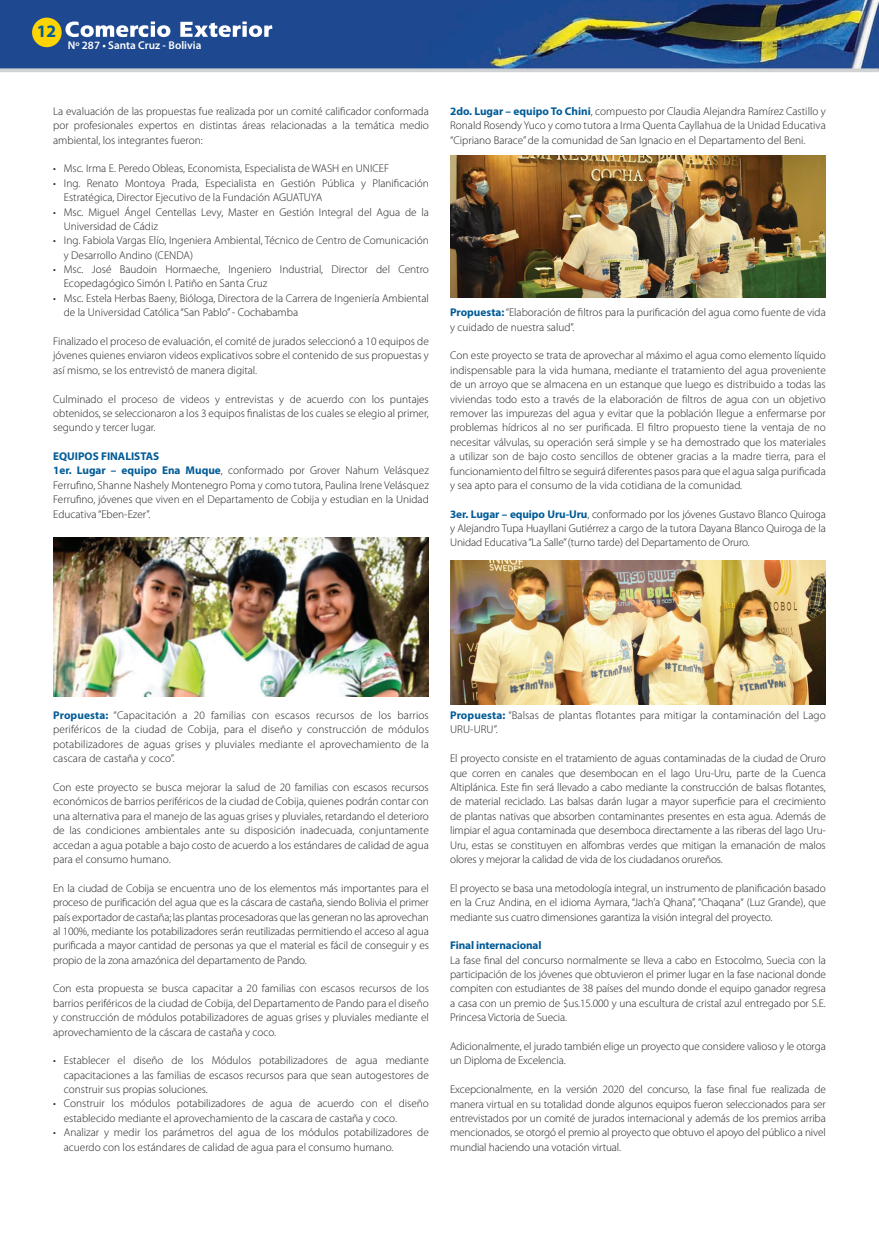
<style>
.page{position:relative;width:879px;height:1234px;background:#fff}
.page>*{position:absolute;margin:0;border:0;box-sizing:border-box;transform-origin:0 0}
.t1{font:700 17.5px "Myriad Pro";color:#005b97}
.t2{font:300 11.25px/14.4px "Myriad Pro";color:#231f20;text-align:justify}
.t3{font:700 11.25px "Myriad Pro";letter-spacing:-.01em;color:#005b97}
.t4{font:600 11.25px "Myriad Pro";color:#fff}
.s1{font-weight:700;color:#005b97}
</style>
<div class="page">
<img style="left:0;top:0;width:879px;height:68px">
<svg style="left:0;top:68px;width:879px;height:4px;background:#bec4cd"></svg>
<svg style="left:65px;top:22px;width:207px;height:15px"></svg>
<div style="left:32px;top:18px;width:30px;height:29px;background:#fed503;border-radius:50%"></div>
<img style="left:450px;top:156px;width:376px;height:141px">
<img style="left:450px;top:560px;width:376px;height:144px">
<img style="left:53px;top:537px;width:376px;height:159px">
<h1 class="t1" style="left:37px;top:20px;width:21px">12</h1>
<p class="t4" style="left:68px;top:38px;width:135px">Nº 287 • Santa Cruz - Bolivia</p>
<p class="t2" style="left:53px;top:104px;width:377px">La evaluación de las propuestas fue realizada por un comité calificador conformada por profesionales expertos en distintas áreas relacionadas a la temática medio ambiental, los integrantes fueron:</p>
<p class="t2" style="left:53px;top:161px;width:337px">• Msc. Irma E. Peredo Obleas, Economista, Especialista de WASH en UNICEF</p>
<p class="t2" style="left:64px;top:176px;width:366px;text-indent:-11px">• Ing. Renato Montoya Prada, Especialista en Gestión Pública y Planificación<br>Estratégica, Director Ejecutivo de la Fundación AGUATUYA</p>
<p class="t2" style="left:64px;top:205px;width:367px;text-indent:-11px">• Msc. Miguel Ángel Centellas Levy, Master en Gestión Integral del Agua de la<br>Universidad de Cádiz</p>
<p class="t2" style="left:64px;top:233px;width:366px;text-indent:-11px">• Ing. Fabiola Vargas Elío, Ingeniera Ambiental, Técnico de Centro de Comunicación y Desarrollo Andino (CENDA)</p>
<p class="t2" style="left:64px;top:262px;width:366px;text-indent:-11px">• Msc. José Baudoin Hormaeche, Ingeniero Industrial, Director del Centro<br>Ecopedagógico Simón I. Patiño en Santa Cruz</p>
<p class="t2" style="left:64px;top:291px;width:366px;text-indent:-11px">• Msc. Estela Herbas Baeny, Bióloga, Directora de la Carrera de Ingeniería Ambiental de la Universidad Católica “San Pablo” - Cochabamba</p>
<p class="t2" style="left:53px;top:334px;width:377px">Finalizado el proceso de evaluación, el comité de jurados seleccionó a 10 equipos de jóvenes quienes enviaron videos explicativos sobre el contenido de sus propuestas y así mismo, se los entrevistó de manera digital.</p>
<p class="t2" style="left:53px;top:392px;width:377px">Culminado el proceso de videos y entrevistas y de acuerdo con los puntajes obtenidos, se seleccionaron a los 3 equipos finalistas de los cuales se elegio al primer, segundo y tercer lugar.</p>
<p class="t3" style="left:53px;top:449px;width:108px">EQUIPOS FINALISTAS</p>
<p class="t2" style="left:53px;top:463px;width:377px"><span class="s1">1er. Lugar – equipo Ena Muque</span>, conformado por Grover Nahum Velásquez Ferrufino, Shanne Nashely Montenegro Poma y como tutora, Paulina Irene Velásquez Ferrufino, jóvenes que viven en el Departamento de Cobija y estudian en la Unidad Educativa “Eben-Ezer”.</p>
<p class="t2" style="left:450px;top:104px;width:377px"><span class="s1">2do. Lugar – equipo To Chini</span>, compuesto por Claudia Alejandra Ramírez Castillo y Ronald Rosendy Yuco y como tutora a Irma Quenta Cayllahua de la Unidad Educativa “Cipriano Barace” de la comunidad de San Ignacio en el Departamento del Beni.</p>
<p class="t2" style="left:450px;top:305px;width:377px"><span class="s1">Propuesta:</span> “Elaboración de filtros para la purificación del agua como fuente de vida y cuidado de nuestra salud”.</p>
<p class="t2" style="left:450px;top:348px;width:377px">Con este proyecto se trata de aprovechar al máximo el agua como elemento líquido indispensable para la vida humana, mediante el tratamiento del agua proveniente de un arroyo que se almacena en un estanque que luego es distribuido a todas las viviendas todo esto a través de la elaboración de filtros de agua con un objetivo remover las impurezas del agua y evitar que la población llegue a enfermarse por problemas hídricos al no ser purificada. El filtro propuesto tiene la ventaja de no necesitar válvulas, su operación será simple y se ha demostrado que los materiales a utilizar son de bajo costo sencillos de obtener gracias a la madre tierra, para el funcionamiento del filtro se seguirá diferentes pasos para que el agua salga purificada y sea apto para el consumo de la vida cotidiana de la comunidad.</p>
<p class="t2" style="left:450px;top:507px;width:377px"><span class="s1">3er. Lugar – equipo Uru-Uru</span>, conformado por los jóvenes Gustavo Blanco Quiroga y Alejandro Tupa Huayllani Gutiérrez a cargo de la tutora Dayana Blanco Quiroga de la Unidad Educativa “La Salle” (turno tarde) del Departamento de Oruro.</p>
<p class="t2" style="left:53px;top:708px;width:377px"><span class="s1">Propuesta:</span> “Capacitación a 20 familias con escasos recursos de los barrios periféricos de la ciudad de Cobija, para el diseño y construcción de módulos potabilizadores de aguas grises y pluviales mediante el aprovechamiento de la cascara de castaña y coco”.</p>
<p class="t2" style="left:53px;top:780px;width:377px">Con este proyecto se busca mejorar la salud de 20 familias con escasos recursos económicos de barrios periféricos de la ciudad de Cobija, quienes podrán contar con una alternativa para el manejo de las aguas grises y pluviales, retardando el deterioro de las condiciones ambientales ante su disposición inadecuada, conjuntamente accedan a agua potable a bajo costo de acuerdo a los estándares de calidad de agua para el consumo humano.</p>
<p class="t2" style="left:53px;top:880px;width:377px">En la ciudad de Cobija se encuentra uno de los elementos más importantes para el proceso de purificación del agua que es la cáscara de castaña, siendo Bolivia el primer país exportador de castaña; las plantas procesadoras que las generan no las aprovechan al 100%, mediante los potabilizadores serán reutilizadas permitiendo el acceso al agua purificada a mayor cantidad de personas ya que el material es fácil de conseguir y es propio de la zona amazónica del departamento de Pando.</p>
<p class="t2" style="left:53px;top:981px;width:377px">Con esta propuesta se busca capacitar a 20 familias con escasos recursos de los barrios periféricos de la ciudad de Cobija, del Departamento de Pando para el diseño y construcción de módulos potabilizadores de aguas grises y pluviales mediante el aprovechamiento de la cáscara de castaña y coco.</p>
<p class="t2" style="left:64px;top:1053px;width:366px;text-indent:-11px">• Establecer el diseño de los Módulos potabilizadores de agua mediante capacitaciones a las familias de escasos recursos para que sean autogestores de construir sus propias soluciones.</p>
<p class="t2" style="left:64px;top:1096px;width:367px;text-indent:-11px">• Construir los módulos potabilizadores de agua de acuerdo con el diseño establecido mediante el aprovechamiento de la cascara de castaña y coco.</p>
<p class="t2" style="left:64px;top:1125px;width:367px;text-indent:-11px">• Analizar y medir los parámetros del agua de los módulos potabilizadores de acuerdo con los estándares de calidad de agua para el consumo humano.</p>
<p class="t2" style="left:450px;top:708px;width:377px"><span class="s1">Propuesta:</span> “Balsas de plantas flotantes para mitigar la contaminación del Lago<br>URU-URU”.</p>
<p class="t2" style="left:450px;top:751px;width:377px">El proyecto consiste en el tratamiento de aguas contaminadas de la ciudad de Oruro que corren en canales que desembocan en el lago Uru-Uru, parte de la Cuenca Altiplánica. Este fin será llevado a cabo mediante la construcción de balsas flotantes, de material reciclado. Las balsas darán lugar a mayor superficie para el crecimiento de plantas nativas que absorben contaminantes presentes en esta agua. Además de limpiar el agua contaminada que desemboca directamente a las riberas del lago Uru-Uru, estas se constituyen en alfombras verdes que mitigan la emanación de malos olores y mejorar la calidad de vida de los ciudadanos orureños.</p>
<p class="t2" style="left:450px;top:880px;width:377px">El proyecto se basa una metodología integral, un instrumento de planificación basado en la Cruz Andina, en el idioma Aymara, “Jach’a Qhana”, “Chaqana“ (Luz Grande), que mediante sus cuatro dimensiones garantiza la visión integral del proyecto.</p>
<p class="t3" style="left:450px;top:937px;width:93px">Final internacional</p>
<p class="t2" style="left:450px;top:952px;width:377px">La fase final del concurso normalmente se lleva a cabo en Estocolmo, Suecia con la participación de los jóvenes que obtuvieron el primer lugar en la fase nacional donde compiten con estudiantes de 38 países del mundo donde el equipo ganador regresa a casa con un premio de $us.15.000 y una escultura de cristal azul entregado por S.E.<br>Princesa Victoria de Suecia.</p>
<p class="t2" style="left:450px;top:1038px;width:377px">Adicionalmente, el jurado también elige un proyecto que considere valioso y le otorga un Diploma de Excelencia.</p>
<p class="t2" style="left:450px;top:1082px;width:377px">Excepcionalmente, en la versión 2020 del concurso, la fase final fue realizada de manera virtual en su totalidad donde algunos equipos fueron seleccionados para ser entrevistados por un comité de jurados internacional y además de los premios arriba mencionados, se otorgó el premio al proyecto que obtuvo el apoyo del público a nivel mundial haciendo una votación virtual.</p>
</div>
